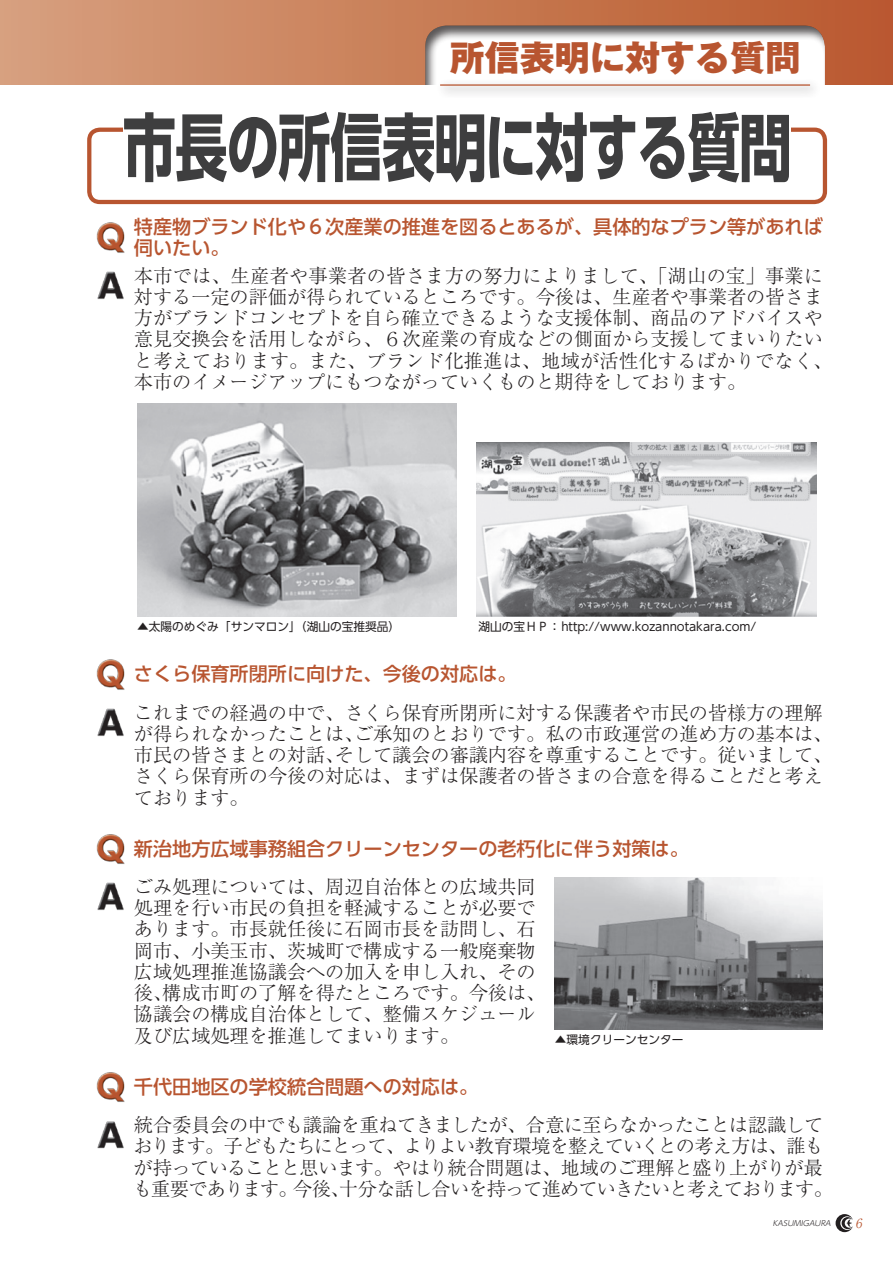
<style>
.page{position:relative;width:893px;height:1263px;background:#fff}
.page>*{position:absolute;margin:0;border:0;box-sizing:border-box;transform-origin:0 0}
.t1{font:700 73.35px "UD Shin Go Pro";letter-spacing:-.025em;color:#3e3e3f;scale:.72 1}
.t2{font:800 35.1px "Gothic MB101 Pro";color:#b85530}
.t3{font:300 19.2px/21.3px "Ryumin Pr 6";color:#231f20}
.t4{font:300 19.2px/21.3px "Ryumin Pr 6";letter-spacing:-.04em;color:#231f20}
.t5{font:500 19.2px/21.3px "UD Shin Go Pro";color:#b85530}
.t6{font:italic 300 12.75px "Ryumin Pr 6";color:#b85530}
.t7{font:11.7px "UD Shin Go Pro";color:#231f20}
.t8{font:italic 300 7.5px "UD Shin Go Pro";color:#231f20}
</style>
<div class="page">
<div style="left:0;top:0;width:893px;height:85px;background:linear-gradient(to right,#d7a07e,#b9582c)"></div>
<div style="left:423px;top:25px;width:402px;height:84px;background:#231f20;opacity:.75"></div>
<div style="left:0;top:85px;width:893px;height:21px;background:#fff"></div>
<div style="left:433px;top:78px;width:387px;height:20px;background:#f5f5f5"></div>
<hr style="left:440px;top:84px;width:370px;height:2px;background:#b85530">
<svg style="left:836px;top:1214px;width:17px;height:18px"></svg>
<hr style="left:0;top:0;width:1px;height:85px;background:#d7a180">
<img style="left:96px;top:222px;width:29px;height:31px">
<img style="left:96px;top:834px;width:29px;height:30px">
<img style="left:96px;top:659px;width:29px;height:31px">
<img style="left:96px;top:1072px;width:29px;height:30px">
<img style="left:97px;top:271px;width:27px;height:28px">
<img style="left:97px;top:882px;width:27px;height:28px">
<img style="left:97px;top:708px;width:27px;height:28px">
<img style="left:97px;top:1121px;width:27px;height:28px">
<img style="left:555px;top:877px;width:268px;height:152px">
<img style="left:476px;top:442px;width:340px;height:175px">
<img style="left:137px;top:404px;width:319px;height:213px">
<div style="left:87px;top:128px;width:740px;height:76px;border:4px solid #b85530;border-radius:11px"></div>
<div style="left:123px;top:111px;width:668px;height:73px;background:#fff"></div>
<h2 class="t2" style="left:450px;top:28px;width:352px">所信表明に対する質問</h2>
<h1 class="t1" style="left:123px;top:87px;width:930px">市長の所信表明に対する質問</h1>
<p class="t5" style="left:134px;top:215px;width:690px">特産物ブランド化や６次産業の推進を図るとあるが、具体的なプラン等があれば伺いたい。</p>
<p class="t3" style="left:134px;top:264px;width:700px">本市では、生産者や事業者の皆さま方の努力によりまして、「湖山の宝」事業に対する一定の評価が得られているところです。今後は、生産者や事業者の皆さま方がブランドコンセプトを自ら確立できるような支援体制、商品のアドバイスや意見交換会を活用しながら、６次産業の育成などの側面から支援してまいりたいと考えております。また、ブランド化推進は、地域が活性化するばかりでなく、本市のイメージアップにもつながっていくものと期待をしております。</p>
<p class="t7" style="left:137px;top:617px;width:265px">▲太陽のめぐみ「サンマロン」（湖山の宝推奨品）</p>
<p class="t7" style="left:479px;top:617px;width:279px">湖山の宝ＨＰ： http://www.kozannotakara.com/</p>
<p class="t5" style="left:134px;top:663px;width:384px">さくら保育所閉所に向けた、今後の対応は。</p>
<p class="t3" style="left:134px;top:701px;width:700px">これまでの経過の中で、さくら保育所閉所に対する保護者や市民の皆様方の理解が得られなかったことは、ご承知のとおりです。私の市政運営の進め方の基本は、市民の皆さまとの対話、そして議会の審議内容を尊重することです。従いまして、さくら保育所の今後の対応は、まずは保護者の皆さまの合意を得ることだと考えております。</p>
<p class="t5" style="left:134px;top:837px;width:556px">新治地方広域事務組合クリーンセンターの老朽化に伴う対策は。</p>
<p class="t3" style="left:134px;top:875px;width:413px">ごみ処理については、周辺自治体との広域共同処理を行い市民の負担を軽減することが必要であります。市長就任後に石岡市長を訪問し、石岡市、小美玉市、茨城町で構成する一般廃棄物広域処理推進協議会への加入を申し入れ、その後、構成市町の了解を得たところです。今後は、協議会の構成自治体として、整備スケジュール及び広域処理を推進してまいります。</p>
<p class="t5" style="left:134px;top:1075px;width:346px">千代田地区の学校統合問題への対応は。</p>
<p class="t7" style="left:555px;top:1030px;width:130px">▲環境クリーンセンター</p>
<p class="t4" style="left:133px;top:1113px;width:701px">統合委員会の中でも議論を重ねてきましたが、合意に至らなかったことは認識しております。子どもたちにとって、よりよい教育環境を整えていくとの考え方は、誰もが持っていることと思います。やはり統合問題は、地域のご理解と盛り上がりが最も重要であります。今後、十分な話し合いを持って進めていきたいと考えております。</p>
<p class="t8" style="left:773px;top:1217px;width:62px">KASUMIGAURA</p>
<p class="t6" style="left:855px;top:1213px;width:11px">6</p>
</div>
